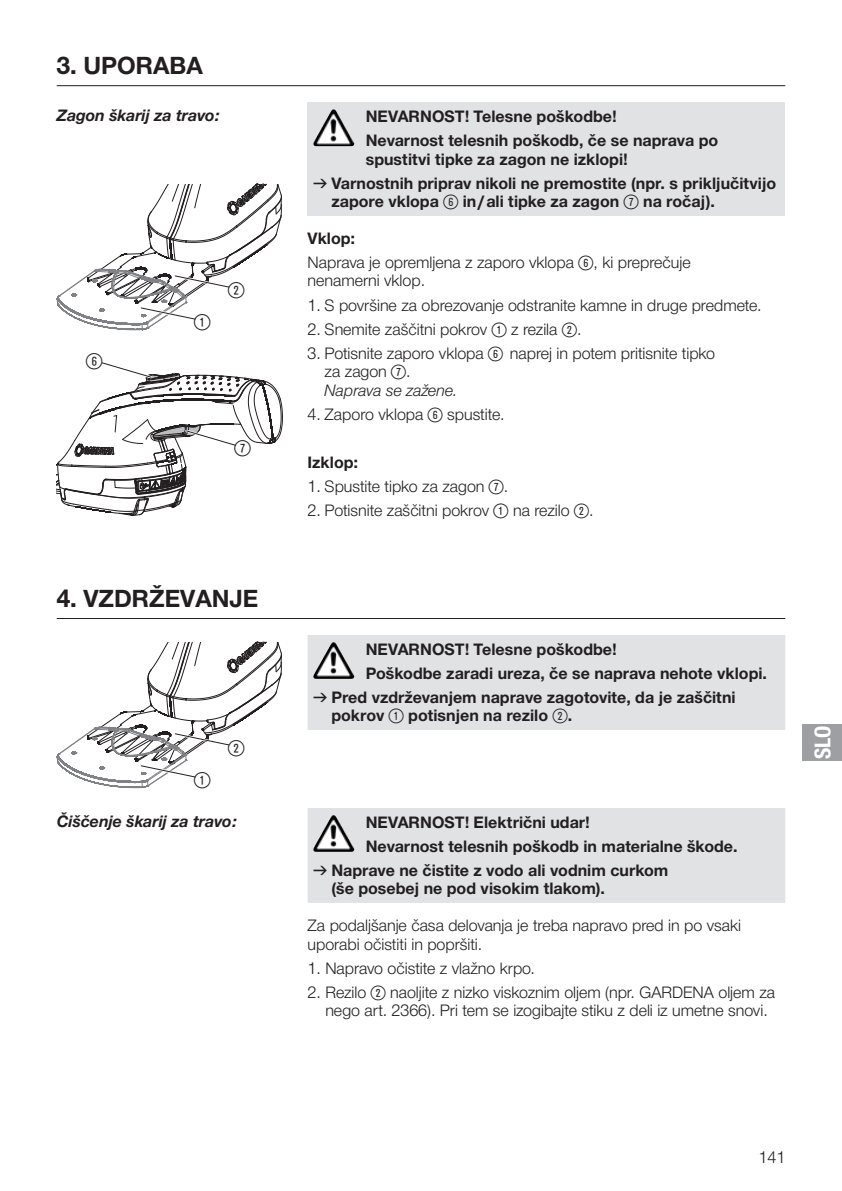
<style>
.page{position:relative;width:842px;height:1191px;background:#fff}
.page>*{position:absolute;margin:0;border:0;box-sizing:border-box;transform-origin:0 0}
.t1{font:700 24px "Gardena Sans";color:#231f20}
.t2{font:22px "Ziffernim Kreisund Quadrat BQ";color:#231f20}
.t3{font:700 22px "Gardena Sans Cond";color:#fff}
.t4{font:16px/18.4px "Gardena Sans";color:#231f20}
.t5{font:700 16px/24px "Gardena Sans";color:#231f20}
.t6{font:italic 700 16px "Gardena Sans";color:#231f20}
.s1{font-family:"Formdruck";font-weight:400}
.s2{font-family:"Ziffernim Kreisund Quadrat BQ";font-weight:400;font-size:20px}
.s3{font-weight:700}
.s4{font-family:"Ziffernim Kreisund Quadrat BQ";font-size:20px}
.s5{font-style:italic}
</style>
<div class="page">
<div style="left:308px;top:102px;width:477px;height:113px;background:#e1e2e4"></div>
<hr style="left:57px;top:85px;width:728px;height:1px;background:#231f20">
<svg style="left:57px;top:183px;width:225px;height:148px"></svg>
<svg style="left:57px;top:362px;width:226px;height:154px"></svg>
<img style="left:315px;top:109px;width:18px;height:31px">
<svg style="left:308px;top:635px;width:477px;height:268px;fill:#e1e2e4"></svg>
<hr style="left:57px;top:618px;width:728px;height:1px;background:#231f20">
<svg style="left:57px;top:641px;width:225px;height:147px"></svg>
<img style="left:315px;top:642px;width:18px;height:31px">
<img style="left:315px;top:815px;width:18px;height:31px">
<div style="left:802px;top:724px;width:40px;height:36px;background:#9d9fa2"></div>
<h1 class="t1" style="left:57px;top:48px;width:148px">3. UPORABA</h1>
<p class="t6" style="left:57px;top:103px;width:165px">Zagon škarij za travo:</p>
<h2 class="t2" style="left:86px;top:349px;width:18px">6</h2>
<h2 class="t2" style="left:194px;top:310px;width:18px">1</h2>
<h2 class="t2" style="left:228px;top:278px;width:18px">2</h2>
<h2 class="t2" style="left:234px;top:436px;width:18px">7</h2>
<h1 class="t1" style="left:57px;top:580px;width:203px">4. VZDRŽEVANJE</h1>
<h2 class="t2" style="left:194px;top:767px;width:18px">1</h2>
<h2 class="t2" style="left:228px;top:735px;width:18px">2</h2>
<p class="t5" style="left:366px;top:103px;width:354px">NEVARNOST! Telesne poškodbe!<br>Nevarnost telesnih poškodb, če se naprava po</p>
<p class="t5" style="left:313px;top:146px;width:465px;text-indent:52px">spustitvi tipke za zagon ne izklopi!<br><span class="s1">v</span> Varnostnih priprav nikoli ne premostite (npr. s priključitvijo</p>
<p class="t5" style="left:331px;top:188px;width:385px">zapore vklopa <span class="s2">6</span> in/ali tipke za zagon <span class="s2">7</span> na ročaj).</p>
<p class="t4" style="left:308px;top:226px;width:385px;line-height:24px"><span class="s3">Vklop:<br></span>Naprava je opremljena z zaporo vklopa <span class="s4">6</span>, ki preprečuje</p>
<p class="t4" style="left:308px;top:271px;width:119px">nenamerni vklop.</p>
<p class="t4" style="left:308px;top:295px;width:455px">1. S površine za obrezovanje odstranite kamne in druge predmete.</p>
<p class="t4" style="left:308px;top:319px;width:275px">2. Snemite zaščitni pokrov <span class="s4">1</span> z rezila <span class="s4">2</span>.</p>
<p class="t4" style="left:325px;top:343px;width:392px;text-indent:-17px">3. Potisnite zaporo vklopa <span class="s4">6</span> naprej in potem pritisnite tipko za zagon <span class="s4">7</span>.<br><span class="s5">Naprava se zažene.</span></p>
<p class="t4" style="left:308px;top:404px;width:198px">4. Zaporo vklopa <span class="s4">6</span> spustite.</p>
<p class="t5" style="left:308px;top:449px;width:52px">Izklop:</p>
<p class="t4" style="left:308px;top:476px;width:202px">1. Spustite tipko za zagon <span class="s4">7</span>.</p>
<p class="t4" style="left:308px;top:500px;width:287px">2. Potisnite zaščitni pokrov <span class="s4">1</span> na rezilo <span class="s4">2</span>.</p>
<p class="t5" style="left:366px;top:636px;width:252px">NEVARNOST! Telesne poškodbe!</p>
<p class="t5" style="left:366px;top:660px;width:403px">Poškodbe zaradi ureza, če se naprava nehote vklopi.</p>
<p class="t5" style="left:313px;top:684px;width:424px"><span class="s1">v</span> Pred vzdrževanjem naprave zagotovite, da je zaščitni</p>
<p class="t5" style="left:331px;top:703px;width:242px">pokrov <span class="s2">1</span> potisnjen na rezilo <span class="s2">2</span>.</p>
<p class="t6" style="left:57px;top:809px;width:182px">Čiščenje škarij za travo:</p>
<p class="t5" style="left:366px;top:809px;width:225px">NEVARNOST! Električni udar!</p>
<p class="t5" style="left:366px;top:833px;width:373px">Nevarnost telesnih poškodb in materialne škode.</p>
<p class="t5" style="left:313px;top:857px;width:357px"><span class="s1">v</span> Naprave ne čistite z vodo ali vodnim curkom</p>
<p class="t5" style="left:331px;top:875px;width:275px">(še posebej ne pod visokim tlakom).</p>
<p class="t4" style="left:308px;top:915px;width:435px">Za podaljšanje časa delovanja je treba napravo pred in po vsaki uporabi očistiti in popršiti.</p>
<p class="t4" style="left:308px;top:958px;width:229px">1. Napravo očistite z vlažno krpo.</p>
<p class="t4" style="left:325px;top:982px;width:451px;text-indent:-18px">2. Rezilo <span class="s4">2</span> naoljite z nizko viskoznim oljem (npr. GARDENA oljem za nego art. 2366). Pri tem se izogibajte stiku z deli iz umetne snovi.</p>
<h2 class="t3" style="left:807px;top:759px;width:35px;rotate:-90deg">SLO</h2>
<p class="t4" style="left:758px;top:1147px;width:28px">141</p>
</div>
